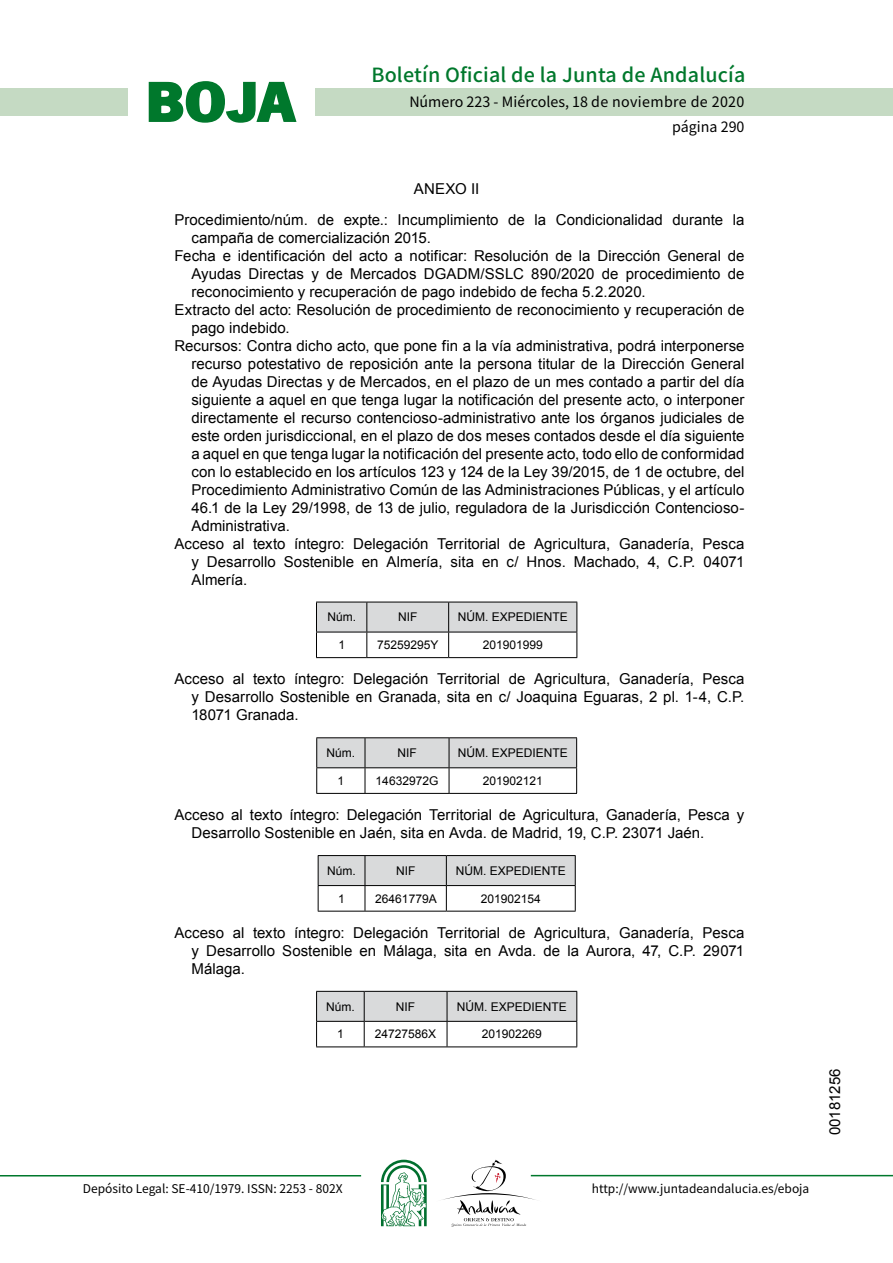
<style>
.page{position:relative;width:893px;height:1263px;background:#fff}
.page>*{position:absolute;margin:0;border:0;box-sizing:border-box;transform-origin:0 0}
.t1{font:700 57.75px "News Got T";color:#00782c;scale:1.14 1}
.t2{font:500 19.5px "Noto Sans HK";letter-spacing:.01em;color:#00782c}
.t3{font:15px/18px "Arial";color:#000}
.t4{font:14.25px/24.5px "Noto Sans HK";color:#000;text-align:right}
.t5{font:12px "Arial";color:#000}
.t6{font:12px "Noto Sans HK";color:#000}
</style>
<div class="page">
<div style="left:315px;top:88px;width:577px;height:28px;background:#c5dac3"></div>
<div style="left:0;top:88px;width:128px;height:28px;background:#c5dac3"></div>
<hr style="left:0;top:1175px;width:361px;height:2px;background:#00782c">
<hr style="left:531px;top:1175px;width:361px;height:1px;background:#00782c">
<svg style="left:148px;top:81px;width:149px;height:42px"></svg>
<svg style="left:442px;top:1160px;width:100px;height:67px"></svg>
<svg style="left:381px;top:1160px;width:45px;height:66px"></svg>
<svg style="left:316px;top:602px;width:261px;height:55px"></svg>
<hr style="left:316px;top:657px;width:51px;height:1px;background:#000">
<hr style="left:367px;top:657px;width:81px;height:1px;background:#000">
<hr style="left:448px;top:657px;width:129px;height:1px;background:#000">
<hr style="left:316px;top:737px;width:49px;height:1px;background:#000">
<hr style="left:365px;top:737px;width:84px;height:1px;background:#000">
<hr style="left:449px;top:737px;width:128px;height:1px;background:#000">
<svg style="left:316px;top:738px;width:261px;height:55px"></svg>
<hr style="left:316px;top:793px;width:49px;height:1px;background:#000">
<hr style="left:365px;top:793px;width:84px;height:1px;background:#000">
<hr style="left:449px;top:793px;width:128px;height:1px;background:#000">
<hr style="left:318px;top:855px;width:47px;height:1px;background:#000">
<hr style="left:365px;top:855px;width:81px;height:1px;background:#000">
<hr style="left:446px;top:855px;width:129px;height:1px;background:#000">
<svg style="left:318px;top:856px;width:258px;height:55px"></svg>
<hr style="left:318px;top:911px;width:47px;height:1px;background:#000">
<hr style="left:365px;top:911px;width:81px;height:1px;background:#000">
<hr style="left:446px;top:911px;width:129px;height:1px;background:#000">
<svg style="left:316px;top:991px;width:261px;height:56px"></svg>
<hr style="left:316px;top:1047px;width:48px;height:1px;background:#000">
<hr style="left:364px;top:1047px;width:83px;height:1px;background:#000">
<hr style="left:447px;top:1047px;width:130px;height:1px;background:#000">
<h1 class="t1" style="left:145px;top:68px;width:133px">BOJA</h1>
<h2 class="t2" style="left:371px;top:64px;width:375px">Boletín Oficial de la Junta de Andalucía</h2>
<p class="t4" style="left:409px;top:90px;width:336px">Número 223 - Miércoles, 18 de noviembre de 2020 página 290</p>
<p class="t3" style="left:174px;top:173px;width:571px;line-height:30.8px;text-indent:239px">ANEXO II<br>Procedimiento/núm. de expte.: Incumplimiento de la Condicionalidad durante la</p>
<p class="t3" style="left:191px;top:229px;width:241px">campaña de comercialización 2015.</p>
<p class="t3" style="left:174px;top:247px;width:571px">Fecha e identificación del acto a notificar: Resolución de la Dirección General de</p>
<p class="t3" style="left:191px;top:265px;width:554px">Ayudas Directas y de Mercados DGADM/SSLC 890/2020 de procedimiento de</p>
<p class="t3" style="left:191px;top:283px;width:456px">reconocimiento y recuperación de pago indebido de fecha 5.2.2020.</p>
<p class="t3" style="left:174px;top:301px;width:571px">Extracto del acto: Resolución de procedimiento de reconocimiento y recuperación de</p>
<p class="t3" style="left:191px;top:319px;width:100px">pago indebido.</p>
<p class="t3" style="left:174px;top:337px;width:571px">Recursos: Contra dicho acto, que pone fin a la vía administrativa, podrá interponerse</p>
<p class="t3" style="left:191px;top:355px;width:554px">recurso potestativo de reposición ante la persona titular de la Dirección General</p>
<p class="t3" style="left:191px;top:373px;width:554px">de Ayudas Directas y de Mercados, en el plazo de un mes contado a partir del día</p>
<p class="t3" style="left:191px;top:391px;width:554px">siguiente a aquel en que tenga lugar la notificación del presente acto, o interponer</p>
<p class="t3" style="left:191px;top:409px;width:554px">directamente el recurso contencioso-administrativo ante los órganos judiciales de</p>
<p class="t3" style="left:191px;top:427px;width:554px">este orden jurisdiccional, en el plazo de dos meses contados desde el día siguiente</p>
<p class="t3" style="left:191px;top:445px;width:554px">a aquel en que tenga lugar la notificación del presente acto, todo ello de conformidad</p>
<p class="t3" style="left:191px;top:463px;width:554px">con lo establecido en los artículos 123 y 124 de la Ley 39/2015, de 1 de octubre, del</p>
<p class="t3" style="left:191px;top:481px;width:554px">Procedimiento Administrativo Común de las Administraciones Públicas, y el artículo</p>
<p class="t3" style="left:191px;top:499px;width:554px">46.1 de la Ley 29/1998, de 13 de julio, reguladora de la Jurisdicción Contencioso-</p>
<p class="t3" style="left:191px;top:517px;width:100px">Administrativa.</p>
<p class="t3" style="left:174px;top:535px;width:571px">Acceso al texto íntegro: Delegación Territorial de Agricultura, Ganadería, Pesca</p>
<p class="t3" style="left:191px;top:553px;width:554px">y Desarrollo Sostenible en Almería, sita en c/ Hnos. Machado, 4, C.P. 04071</p>
<p class="t3" style="left:191px;top:571px;width:57px">Almería.</p>
<p class="t5" style="left:327px;top:609px;width:30px">Núm.</p>
<p class="t5" style="left:398px;top:609px;width:21px">NIF</p>
<p class="t5" style="left:457px;top:609px;width:112px">NÚM. EXPEDIENTE</p>
<p class="t5" style="left:338px;top:637px;width:8px">1</p>
<p class="t5" style="left:377px;top:637px;width:63px">75259295Y</p>
<p class="t5" style="left:482px;top:637px;width:62px">201901999</p>
<p class="t3" style="left:191px;top:670px;width:554px;text-align:justify;text-indent:-17px">Acceso al texto íntegro: Delegación Territorial de Agricultura, Ganadería, Pesca y Desarrollo Sostenible en Granada, sita en c/ Joaquina Eguaras, 2 pl. 1-4, C.P.<br>18071 Granada.</p>
<p class="t5" style="left:326px;top:745px;width:30px">Núm.</p>
<p class="t5" style="left:397px;top:745px;width:21px">NIF</p>
<p class="t5" style="left:458px;top:745px;width:112px">NÚM. EXPEDIENTE</p>
<p class="t5" style="left:337px;top:773px;width:8px">1</p>
<p class="t5" style="left:375px;top:773px;width:64px">14632972G</p>
<p class="t5" style="left:483px;top:773px;width:62px">201902121</p>
<p class="t3" style="left:191px;top:806px;width:554px;text-indent:-17px">Acceso al texto íntegro: Delegación Territorial de Agricultura, Ganadería, Pesca y<br>Desarrollo Sostenible en Jaén, sita en Avda. de Madrid, 19, C.P. 23071 Jaén.</p>
<p class="t5" style="left:327px;top:863px;width:30px">Núm.</p>
<p class="t5" style="left:396px;top:863px;width:21px">NIF</p>
<p class="t5" style="left:456px;top:863px;width:112px">NÚM. EXPEDIENTE</p>
<p class="t5" style="left:338px;top:891px;width:8px">1</p>
<p class="t5" style="left:375px;top:891px;width:63px">26461779A</p>
<p class="t5" style="left:480px;top:891px;width:62px">201902154</p>
<p class="t3" style="left:191px;top:924px;width:554px;text-align:justify;text-indent:-17px">Acceso al texto íntegro: Delegación Territorial de Agricultura, Ganadería, Pesca y Desarrollo Sostenible en Málaga, sita en Avda. de la Aurora, 47, C.P. 29071<br>Málaga.</p>
<p class="t5" style="left:326px;top:999px;width:30px">Núm.</p>
<p class="t5" style="left:396px;top:999px;width:21px">NIF</p>
<p class="t5" style="left:457px;top:999px;width:112px">NÚM. EXPEDIENTE</p>
<p class="t5" style="left:337px;top:1026px;width:8px">1</p>
<p class="t5" style="left:375px;top:1026px;width:63px">24727586X</p>
<p class="t5" style="left:482px;top:1026px;width:62px">201902269</p>
<p class="t6" style="left:83px;top:1181px;width:261px">Depósito Legal: SE-410/1979. ISSN: 2253 - 802X</p>
<p class="t6" style="left:592px;top:1181px;width:219px">http://www.juntadeandalucia.es/eboja</p>
<p class="t3" style="left:826px;top:1135px;width:68px;rotate:-90deg">00181256</p>
</div>
